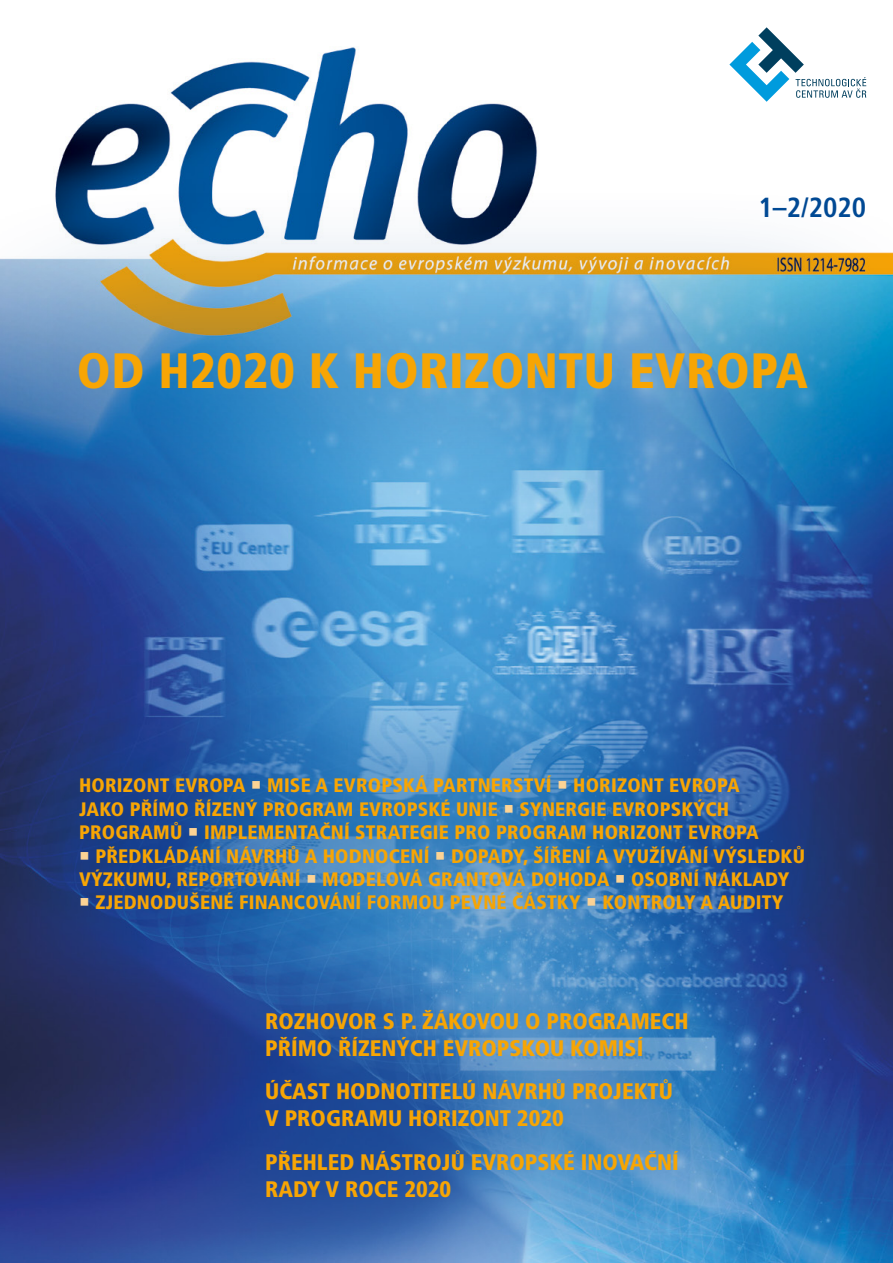
<style>
.page{position:relative;width:893px;height:1263px;background:#fff}
.page>*{position:absolute;margin:0;border:0;box-sizing:border-box;transform-origin:0 0}
.t1{font:900 condensed 49.65px "Frutiger CE";letter-spacing:.01em;color:#f7a504}
.t2{font:700 condensed 27.6px "Frutiger CE";color:#004994}
.t3{font:900 condensed 22.5px/27px "Frutiger CE";color:#f7a504}
.t4{font:900 condensed 19.5px/23.4px "Frutiger CE";letter-spacing:.01em;color:#f7a504}
.s1{color:#fdd394}
</style>
<div class="page">
<img style="left:0;top:47px;width:893px;height:1216px">
<svg style="left:729px;top:27px;width:137px;height:75px"></svg>
<div style="left:0;top:653px;width:893px;height:381px;background:#004994;opacity:.41"></div>
<div style="left:0;top:181px;width:893px;height:379px;background:#004994;opacity:.41"></div>
<div style="left:143px;top:887px;width:664px;height:376px;background:#004994;opacity:.41"></div>
<h2 class="t2" style="left:759px;top:192px;width:109px">1–2/2020</h2>
<h1 class="t1" style="left:77px;top:342px;width:732px">OD H2020 K HORIZONTU EVROPA</h1>
<p class="t4" style="left:79px;top:774px;width:681px">HORIZONT EVROPA <span class="s1">○</span> MISE A EVROPSKÁ PARTNERSTVÍ <span class="s1">○</span> HORIZONT EVROPA<br>JAKO PŘÍMO ŘÍZENÝ PROGRAM EVROPSKÉ UNIE <span class="s1">○</span> SYNERGIE EVROPSKÝCH<br>PROGRAMŮ <span class="s1">○</span> IMPLEMENTAČNÍ STRATEGIE PRO PROGRAM HORIZONT EVROPA</p>
<p class="t4" style="left:79px;top:844px;width:727px"><span class="s1">○</span> PŘEDKLÁDÁNÍ NÁVRHŮ A HODNOCENÍ <span class="s1">○</span> DOPADY, ŠÍŘENÍ A VYUŽÍVÁNÍ VÝSLEDKŮ<br>VÝZKUMU, REPORTOVÁNÍ <span class="s1">○</span> MODELOVÁ GRANTOVÁ DOHODA <span class="s1">○</span> OSOBNÍ NÁKLADY</p>
<p class="t4" style="left:79px;top:891px;width:706px"><span class="s1">○</span> ZJEDNODUŠENÉ FINANCOVÁNÍ FORMOU PEVNÉ ČÁSTKY <span class="s1">○</span> KONTROLY A AUDITY</p>
<p class="t3" style="left:265px;top:1008px;width:425px">ROZHOVOR S P. ŽÁKOVOU O PROGRAMECH<br>PŘÍMO ŘÍZENÝCH EVROPSKOU KOMISÍ</p>
<p class="t3" style="left:265px;top:1078px;width:409px">ÚČAST HODNOTITELÚ NÁVRHŮ PROJEKTŮ<br>V PROGRAMU HORIZONT 2020</p>
<p class="t3" style="left:265px;top:1149px;width:415px">PŘEHLED NÁSTROJŮ EVROPSKÉ INOVAČNÍ<br>RADY V ROCE 2020</p>
</div>
